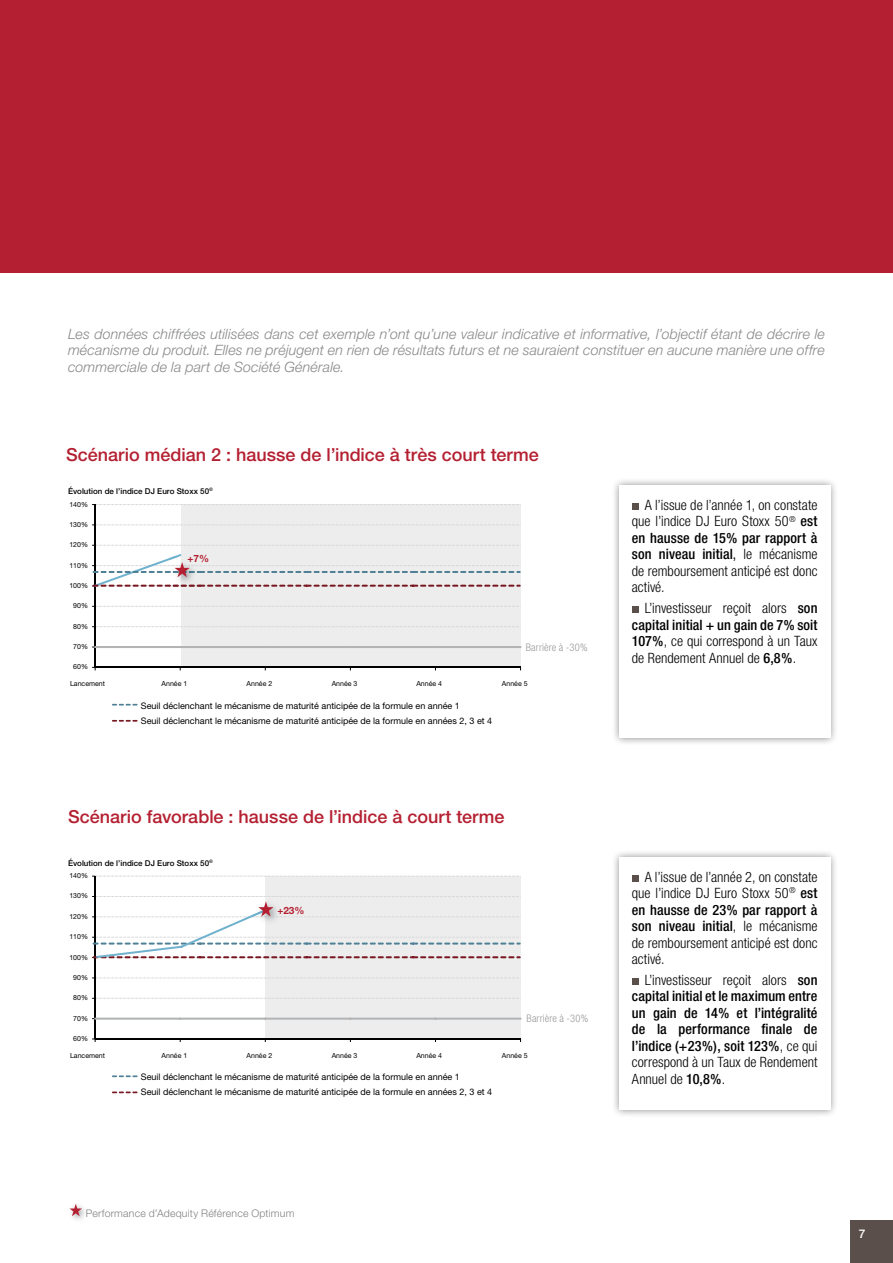
<style>
.page{position:relative;width:893px;height:1263px;background:#fff}
.page>*{position:absolute;margin:0;border:0;box-sizing:border-box;transform-origin:0 0}
.t1{font:500 18px "Helvetica Neue";color:#b42031}
.t2{font:300 condensed 14.25px/16.5px "Helvetica Neue";letter-spacing:.005em;color:#000;text-align:justify}
.t3{font:italic 300 14.25px/16.5px "Helvetica Neue";letter-spacing:.01em;color:#87888a;text-align:justify}
.t4{font:500 condensed 14.25px/16.5px "Helvetica Neue";letter-spacing:.005em;color:#000;text-align:justify}
.t5{font:500 12px "Helvetica Neue";color:#fff}
.t6{font:300 10.5px "Helvetica Neue";letter-spacing:.02em;color:#828181}
.t7{font:300 condensed 10.5px "Helvetica Neue";letter-spacing:.015em;color:#9b9898}
.t8{font:700 10.05px "Helvetica Neue";color:#b42031}
.t9{font:9px/15.1px "Helvetica Neue";color:#000}
.t10{font:500 7.95px "Helvetica Neue";color:#000}
.t11{font:7.05px "Helvetica Neue";color:#000}
.s1{font-weight:500}
.s2{font-weight:400}
.s3{font-weight:300}
</style>
<div class="page">
<div style="left:0;top:0;width:893px;height:272px;background:#b42031"></div>
<div style="left:850px;top:1220px;width:43px;height:43px;background:#5a4f4a"></div>
<div style="left:181px;top:504px;width:340px;height:163px;background:#ededee"></div>
<svg style="left:96px;top:504px;width:425px;height:123px"></svg>
<hr style="left:95px;top:504px;width:1px;height:163px;background:#000">
<hr style="left:95px;top:667px;width:426px;height:1px;background:#000">
<hr style="left:94px;top:646px;width:87px;height:2px;background:#b1b3b4">
<hr style="left:179px;top:646px;width:87px;height:2px;background:#b1b3b4">
<hr style="left:264px;top:646px;width:87px;height:2px;background:#b1b3b4">
<hr style="left:349px;top:646px;width:87px;height:2px;background:#b1b3b4">
<hr style="left:434px;top:646px;width:88px;height:2px;background:#b1b3b4">
<svg style="left:112px;top:704px;width:26px;height:1px"></svg>
<svg style="left:112px;top:720px;width:26px;height:2px"></svg>
<img style="left:169px;top:587px;width:32px;height:2px">
<svg style="left:92px;top:554px;width:429px;height:33px"></svg>
<div style="left:265px;top:876px;width:256px;height:163px;background:#ededee"></div>
<svg style="left:96px;top:876px;width:425px;height:142px"></svg>
<hr style="left:95px;top:876px;width:1px;height:163px;background:#000">
<hr style="left:95px;top:1038px;width:426px;height:1px;background:#000">
<hr style="left:94px;top:1018px;width:87px;height:2px;background:#b1b3b4">
<hr style="left:179px;top:1018px;width:87px;height:2px;background:#b1b3b4">
<hr style="left:264px;top:1018px;width:87px;height:2px;background:#b1b3b4">
<hr style="left:349px;top:1018px;width:87px;height:2px;background:#b1b3b4">
<hr style="left:434px;top:1018px;width:88px;height:2px;background:#b1b3b4">
<svg style="left:112px;top:1075px;width:26px;height:2px"></svg>
<svg style="left:112px;top:1091px;width:26px;height:2px"></svg>
<svg style="left:92px;top:896px;width:429px;height:62px"></svg>
<img style="left:69px;top:1208px;width:16px;height:12px">
<svg style="left:70px;top:1204px;width:12px;height:12px"></svg>
<div style="left:611px;top:849px;width:235px;height:275px;background:#000;opacity:.45"></div>
<div style="left:619px;top:857px;width:211px;height:253px;background:#fff"></div>
<svg style="left:632px;top:875px;width:6px;height:6px"></svg>
<div style="left:632px;top:978px;width:6px;height:7px;background:#5a4f4a"></div>
<div style="left:611px;top:477px;width:235px;height:275px;background:#000;opacity:.45"></div>
<div style="left:619px;top:486px;width:211px;height:252px;background:#fff"></div>
<div style="left:632px;top:503px;width:6px;height:7px;background:#5a4f4a"></div>
<svg style="left:632px;top:607px;width:6px;height:6px"></svg>
<p class="t3" style="left:68px;top:325px;width:758px">Les données chiffrées utilisées dans cet exemple n’ont qu’une valeur indicative et informative, l’objectif étant de décrire le mécanisme du produit. Elles ne préjugent en rien de résultats futurs et ne sauraient constituer en aucune manière une offre commerciale de la part de Société Générale.</p>
<p class="t1" style="left:66px;top:443px;width:474px">Scénario médian 2 : hausse de l’indice à très court terme</p>
<p class="t10" style="left:68px;top:486px;width:146px">Évolution de l’indice DJ Euro Stoxx 50<sup>®</sup></p>
<p class="t11" style="left:69px;top:500px;width:20px">140%</p>
<p class="t11" style="left:69px;top:520px;width:20px">130%</p>
<p class="t11" style="left:69px;top:540px;width:20px">120%</p>
<p class="t11" style="left:69px;top:561px;width:20px">110%</p>
<p class="t11" style="left:69px;top:581px;width:20px">100%</p>
<p class="t11" style="left:73px;top:602px;width:16px">90%</p>
<p class="t11" style="left:73px;top:622px;width:16px">80%</p>
<p class="t11" style="left:73px;top:642px;width:16px">70%</p>
<p class="t11" style="left:73px;top:663px;width:16px">60%</p>
<p class="t8" style="left:188px;top:552px;width:23px">+7%</p>
<p class="t7" style="left:526px;top:641px;width:64px">Barrière à -30%</p>
<p class="t11" style="left:70px;top:680px;width:36px">Lancement</p>
<p class="t11" style="left:162px;top:680px;width:27px">Année 1</p>
<p class="t11" style="left:247px;top:680px;width:27px">Année 2</p>
<p class="t11" style="left:332px;top:680px;width:27px">Année 3</p>
<p class="t11" style="left:416px;top:680px;width:27px">Année 4</p>
<p class="t11" style="left:502px;top:680px;width:27px">Année 5</p>
<p class="t9" style="left:141px;top:698px;width:353px">Seuil déclenchant le mécanisme de maturité anticipée de la formule en année 1<br>Seuil déclenchant le mécanisme de maturité anticipée de la formule en années 2, 3 et 4</p>
<p class="t1" style="left:68px;top:806px;width:438px">Scénario favorable : hausse de l’indice à court terme</p>
<p class="t10" style="left:68px;top:858px;width:146px">Évolution de l’indice DJ Euro Stoxx 50<sup>®</sup></p>
<p class="t11" style="left:69px;top:871px;width:20px">140%</p>
<p class="t11" style="left:69px;top:892px;width:20px">130%</p>
<p class="t11" style="left:69px;top:912px;width:20px">120%</p>
<p class="t11" style="left:69px;top:932px;width:20px">110%</p>
<p class="t11" style="left:69px;top:953px;width:20px">100%</p>
<p class="t11" style="left:73px;top:973px;width:16px">90%</p>
<p class="t11" style="left:73px;top:993px;width:16px">80%</p>
<p class="t11" style="left:73px;top:1014px;width:16px">70%</p>
<p class="t11" style="left:73px;top:1034px;width:16px">60%</p>
<p class="t8" style="left:277px;top:904px;width:29px">+23%</p>
<p class="t7" style="left:526px;top:1012px;width:64px">Barrière à -30%</p>
<p class="t11" style="left:70px;top:1051px;width:36px">Lancement</p>
<p class="t11" style="left:162px;top:1051px;width:27px">Année 1</p>
<p class="t11" style="left:247px;top:1051px;width:27px">Année 2</p>
<p class="t11" style="left:332px;top:1051px;width:27px">Année 3</p>
<p class="t11" style="left:416px;top:1051px;width:27px">Année 4</p>
<p class="t11" style="left:502px;top:1051px;width:27px">Année 5</p>
<p class="t9" style="left:141px;top:1069px;width:353px">Seuil déclenchant le mécanisme de maturité anticipée de la formule en année 1<br>Seuil déclenchant le mécanisme de maturité anticipée de la formule en années 2, 3 et 4</p>
<p class="t2" style="left:632px;top:496px;width:187px;text-indent:13px">A l’issue de l’année 1, on constate que l’indice DJ Euro Stoxx 50<sup>®</sup> <span class="s1">est en hausse de 15% par rapport à son niveau initial</span><span class="s2">,</span> le mécanisme de remboursement anticipé est donc activé.</p>
<p class="t2" style="left:632px;top:600px;width:187px;text-indent:13px">L’investisseur reçoit alors <span class="s1">son capital initial + un gain de 7% soit 107%</span>, ce qui correspond à un Taux de Rendement Annuel de <span class="s1">6,8%</span>.</p>
<p class="t2" style="left:632px;top:868px;width:187px;text-indent:13px">A l’issue de l’année 2, on constate que l’indice DJ Euro Stoxx 50<sup>®</sup> <span class="s1">est en hausse de 23% par rapport à son niveau initial</span>, le mécanisme de remboursement anticipé est donc activé.</p>
<p class="t4" style="left:632px;top:971px;width:187px;text-indent:13px"><span class="s3">L’investisseur reçoit alors</span> son capital initial et le maximum entre un gain de 14% et l’intégralité de la performance finale de l’indice (+23%), soit 123%<span class="s3">, ce qui correspond à un Taux de Rendement Annuel de</span> 10,8%<span class="s3">.</span></p>
<p class="t6" style="left:86px;top:1206px;width:210px">Performance d’Adequity Référence Optimum</p>
<p class="t5" style="left:859px;top:1227px;width:8px">7</p>
</div>
